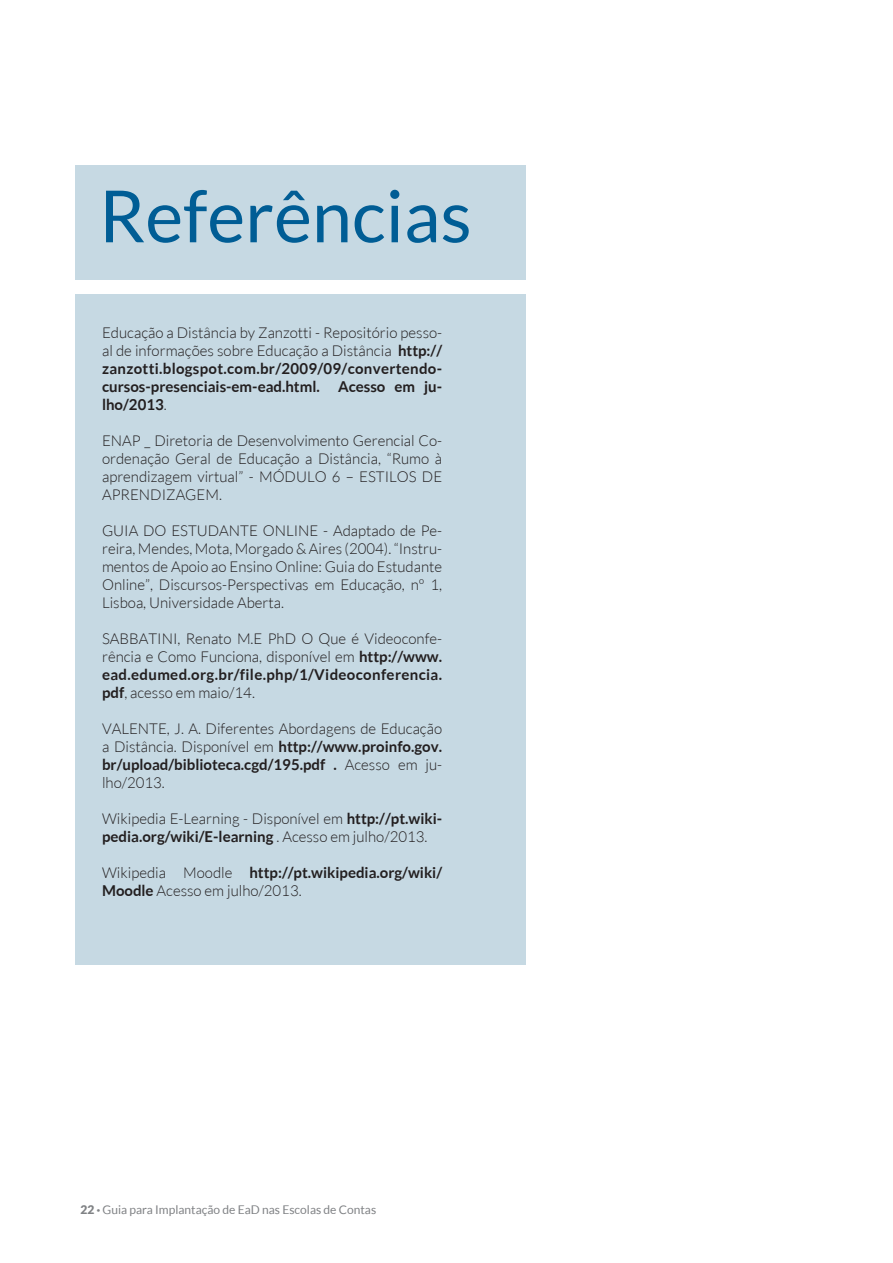
<style>
.page{position:relative;width:893px;height:1263px;background:#fff}
.page>*{position:absolute;margin:0;border:0;box-sizing:border-box;transform-origin:0 0}
.t1{font:72px "Lato";color:#005d95}
.t2{font:300 15px/18px "Lato";color:#231f20;text-align:justify}
.t3{font:700 15px/18px "Lato";color:#231f20;text-align:justify}
.t4{font:12px "Lato";color:#808285}
.s1{font-weight:300}
.s2{font-weight:700}
.s3{font-weight:900}
</style>
<div class="page">
<div style="left:75px;top:294px;width:451px;height:671px;background:#c6d9e3"></div>
<div style="left:75px;top:165px;width:451px;height:114px;background:#c6d9e3"></div>
<p class="t1" style="left:99px;top:176px;width:374px">Referências</p>
<p class="t3" style="left:102px;top:323px;width:342px"><span class="s1">Educação a Distância by Zanzotti - Repositório pesso&shy;al de informações sobre Educação a Distância</span> http:// zanzotti.blogspot.com.br/2009/09/convertendo&shy;cursos-presenciais-em-ead.html. Acesso em ju&shy;lho/2013<span class="s1">.</span></p>
<p class="t2" style="left:102px;top:432px;width:342px">ENAP _ Diretoria de Desenvolvimento Gerencial Co&shy;ordenação Geral de Educação a Distância, “Rumo à aprendizagem virtual” - MÓDULO 6 – ESTILOS DE APRENDIZAGEM.</p>
<p class="t2" style="left:102px;top:522px;width:342px">GUIA DO ESTUDANTE ONLINE - Adaptado de Pe&shy;reira, Mendes, Mota, Morgado &amp; Aires (2004). “Instru&shy;mentos de Apoio ao Ensino Online: Guia do Estudante Online”, Discursos-Perspectivas em Educação, nº 1, Lisboa, Universidade Aberta.</p>
<p class="t2" style="left:102px;top:630px;width:342px">SABBATINI, Renato M.E PhD O Que é Videoconfe&shy;rência e Como Funciona, disponível em <span class="s2">http://www. ead.edumed.org.br/file.php/1/Videoconferencia. pdf</span>, acesso em maio/14.</p>
<p class="t2" style="left:102px;top:720px;width:342px">VALENTE, J. A. Diferentes Abordagens de Educação a Distância. Disponível em <span class="s2">http://www.proinfo.gov. br/upload/biblioteca.cgd/195.pdf .</span> Acesso em ju&shy;lho/2013.</p>
<p class="t2" style="left:102px;top:810px;width:342px">Wikipedia E-Learning - Disponível em <span class="s2">http://pt.wiki&shy;pedia.org/wiki/E-learning</span> . Acesso em julho/2013.</p>
<p class="t3" style="left:102px;top:863px;width:342px"><span class="s1">Wikipedia Moodle</span> http://pt.wikipedia.org/wiki/<br>Moodle <span class="s1">Acesso em julho/2013.</span></p>
<p class="t4" style="left:81px;top:1203px;width:297px"><span class="s3">22 ·</span> Guia para Implantação de EaD nas Escolas de Contas</p>
</div>
